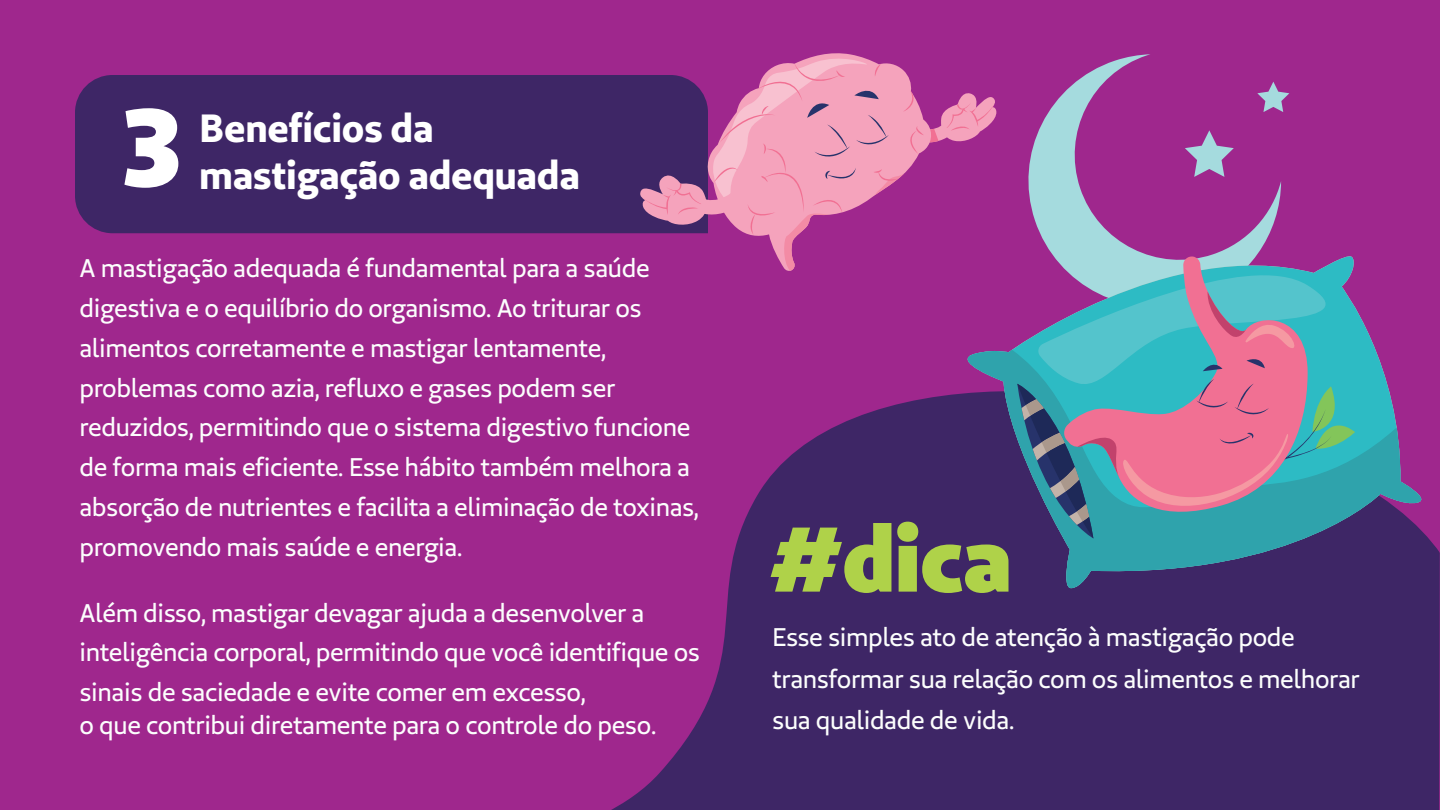
<style>
.page{position:relative;width:1440px;height:810px;background:#fff}
.page>*{position:absolute;margin:0;border:0;box-sizing:border-box;transform-origin:0 0}
.t1{font:108.98px "Unimed Sans 2020 Black";color:#fff}
.t2{font:91.5px "Unimed Sans 2020 Black";color:#afd249}
.t3{font:39.3px/47.2px "Unimed Sans 2020 Bold";letter-spacing:-.01em;color:#fff}
.t4{font:25.5px/39.8px "Unimed Sans 2020 Regular";letter-spacing:-.015em;color:#fcfefd}
</style>
<div class="page">
<div style="left:0;top:0;width:1439px;height:810px;background:#9f278d"></div>
<svg style="left:611px;top:355px;width:829px;height:455px;fill:#3e2666"></svg>
<div style="left:75px;top:75px;width:565px;height:158px;background:#3e2666"></div>
<svg style="left:1028px;top:54px;width:253px;height:182px"></svg>
<svg style="left:1013px;top:236px;width:255px;height:113px"></svg>
<svg style="left:947px;top:349px;width:484px;height:239px;fill:#3e2666"></svg>
<svg style="left:1037px;top:248px;width:338px;height:143px"></svg>
<svg style="left:1185px;top:130px;width:49px;height:47px"></svg>
<svg style="left:1257px;top:82px;width:32px;height:30px"></svg>
<svg style="left:1063px;top:256px;width:245px;height:123px;background:#69b1c2"></svg>
<svg style="left:1203px;top:291px;width:97px;height:80px;background:#a98fa7"></svg>
<svg style="left:1017px;top:379px;width:338px;height:160px;background:#7c879c"></svg>
<svg style="left:640px;top:54px;width:357px;height:217px"></svg>
<h1 class="t1" style="left:123px;top:74px;width:60px">3</h1>
<h3 class="t3" style="left:199px;top:104px;width:382px">Benefícios da mastigação adequada</h3>
<p class="t4" style="left:80px;top:248px;width:621px">A mastigação adequada é fundamental para a saúde digestiva e o equilíbrio do organismo. Ao triturar os alimentos corretamente e mastigar lentamente, problemas como azia, refluxo e gases podem ser reduzidos, permitindo que o sistema digestivo funcione de forma mais eficiente. Esse hábito também melhora a absorção de nutrientes e facilita a eliminação de toxinas, promovendo mais saúde e energia.</p>
<p class="t4" style="left:80px;top:593px;width:622px">Além disso, mastigar devagar ajuda a desenvolver a inteligência corporal, permitindo que você identifique os sinais de saciedade e evite comer em excesso,</p>
<p class="t4" style="left:80px;top:705px;width:578px">o que contribui diretamente para o controle do peso.</p>
<h2 class="t2" style="left:770px;top:497px;width:244px">#dica</h2>
<p class="t4" style="left:772px;top:616px;width:589px;line-height:41.2px">Esse simples ato de atenção à mastigação pode transformar sua relação com os alimentos e melhorar sua qualidade de vida.</p>
</div>
